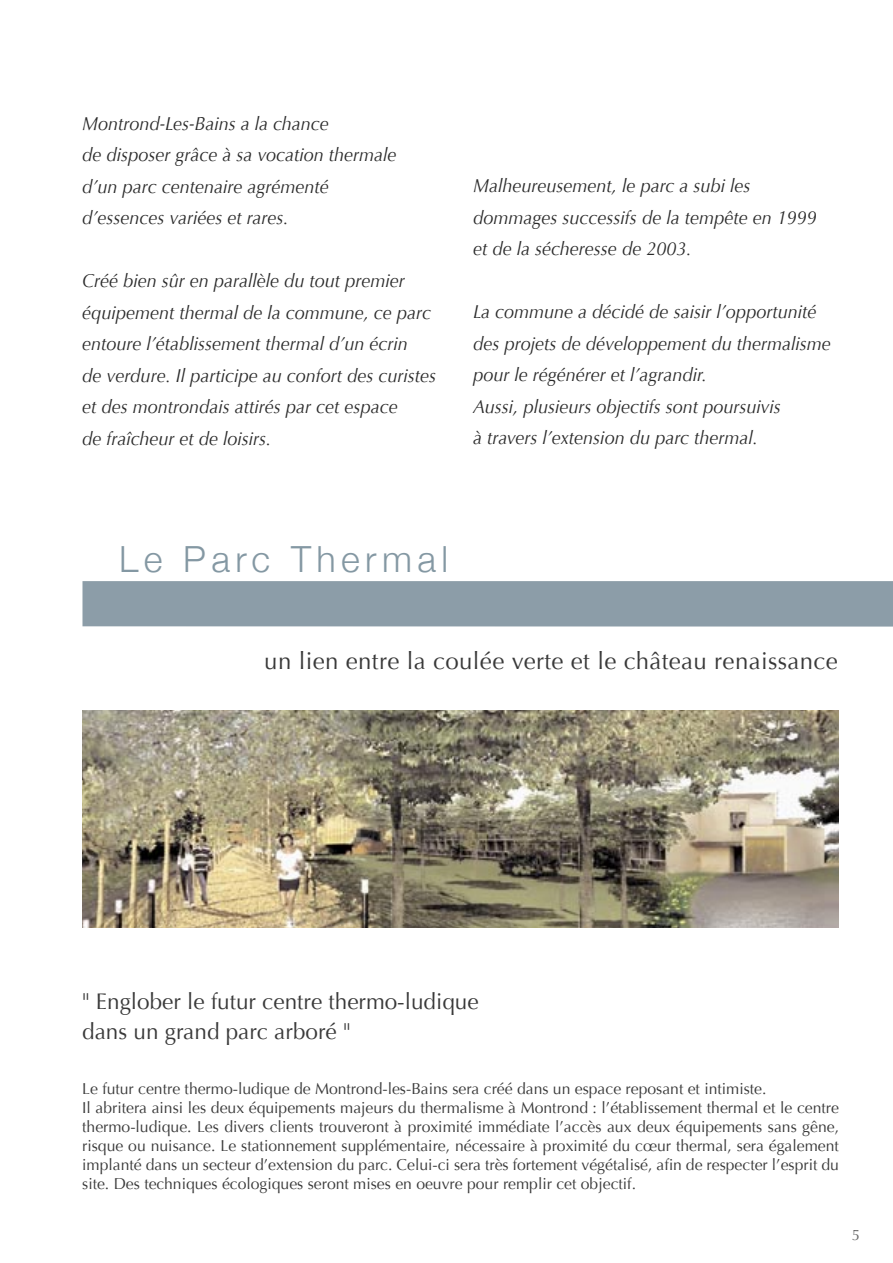
<style>
.page{position:relative;width:893px;height:1263px;background:#fff}
.page>*{position:absolute;margin:0;border:0;box-sizing:border-box;transform-origin:0 0}
.t1{font:300 36px "Helvetica Neue";letter-spacing:.15em;color:#8498a3}
.t2{font:24px "Optima";letter-spacing:.015em;color:#393939}
.t3{font:22.5px/30.6px "Optima";color:#393939}
.t4{font:italic 18.9px/31.5px "Optima";color:#2a2a2a;scale:.95 1}
.t5{font:15.75px/18.9px "Optima";color:#393939}
.t6{font:15px "Optima";color:#676767}
</style>
<div class="page">
<img style="left:82px;top:710px;width:757px;height:217px">
<div style="left:82px;top:581px;width:811px;height:46px;background:#8c9da8"></div>
<p class="t4" style="left:82px;top:108px;width:332px">Montrond-Les-Bains a la chance<br>de disposer grâce à sa vocation thermale d’un parc centenaire agrémenté d’essences variées et rares.</p>
<p class="t4" style="left:82px;top:265px;width:374px">Créé bien sûr en parallèle du tout premier équipement thermal de la commune, ce parc entoure l’établissement thermal d’un écrin<br>de verdure. Il participe au confort des curistes et des montrondais attirés par cet espace<br>de fraîcheur et de loisirs.</p>
<p class="t4" style="left:473px;top:170px;width:363px">Malheureusement, le parc a subi les dommages successifs de la tempête en 1999 et de la sécheresse de 2003.</p>
<p class="t4" style="left:473px;top:296px;width:378px">La commune a décidé de saisir l’opportunité des projets de développement du thermalisme pour le régénérer et l’agrandir.<br>Aussi, plusieurs objectifs sont poursuivis<br>à travers l’extension du parc thermal.</p>
<h1 class="t1" style="left:119px;top:537px;width:331px">Le Parc Thermal</h1>
<p class="t2" style="left:264px;top:647px;width:575px">un lien entre la coulée verte et le château renaissance</p>
<p class="t3" style="left:82px;top:986px;width:398px">" Englober le futur centre thermo-ludique dans un grand parc arboré "</p>
<p class="t5" style="left:82px;top:1080px;width:758px">Le futur centre thermo-ludique de Montrond-les-Bains sera créé dans un espace reposant et intimiste.<br>Il abritera ainsi les deux équipements majeurs du thermalisme à Montrond : l’établissement thermal et le centre thermo-ludique. Les divers clients trouveront à proximité immédiate l’accès aux deux équipements sans gêne, risque ou nuisance. Le stationnement supplémentaire, nécessaire à proximité du cœur thermal, sera également implanté dans un secteur d’extension du parc. Celui-ci sera très fortement végétalisé, afin de respecter l’esprit du site. Des techniques écologiques seront mises en oeuvre pour remplir cet objectif.</p>
<p class="t6" style="left:852px;top:1226px;width:10px">5</p>
</div>
